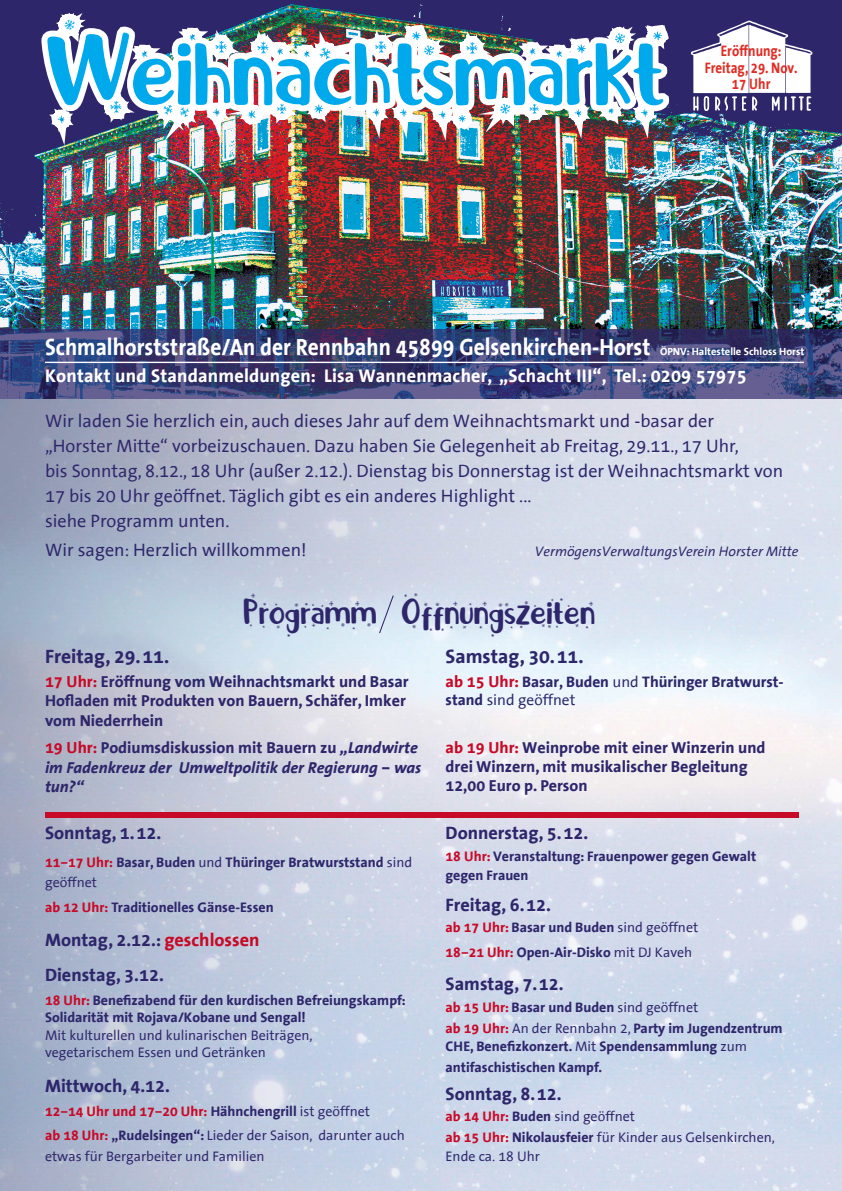
<style>
.page{position:relative;width:842px;height:1191px;background:#fff}
.page>*{position:absolute;margin:0;border:0;box-sizing:border-box;transform-origin:0 0}
.t1{font:95.1px "Little Santa Flake";letter-spacing:-.005em;color:#00a9ec}
.t2{font:33.6px "Little Santa Flake";letter-spacing:.005em;color:#2e266b}
.t3{font:700 23.8px "The Sans Office";color:#fff;scale:.9 1}
.t4{font:700 19.6px "The Sans Office";color:#2e266b}
.t5{font:700 18.6px "The Sans Office";letter-spacing:.01em;color:#fff}
.t6{font:18.2px/25px "The Sans Office";color:#2e266b}
.t7{font:700 18.2px/34.4px "The Sans Office";color:#2e266b}
.t8{font:700 16.1px/19.4px "The Sans Office";color:#2e266b}
.t9{font:italic 700 16.1px/19.3px "The Sans Office";color:#2e266b}
.t10{font:700 15.4px/18.5px "The Sans Office";color:#2e266b}
.t11{font:700 15.4px/16.8px "The Sans Office";color:#e12e25;text-align:center;scale:.85 1}
.t12{font:700 14px/21.2px "The Sans Office";color:#2e266b}
.t13{font:14px/17.5px "The Sans Office";color:#2e266b}
.t14{font:italic 14px "The Sans Office";color:#2e266b}
.t15{font:700 10.5px "The Sans Office";color:#fff}
.t16{font:8.4px "Cambria";color:#2e266b}
.s1{font-size:16.2px;color:#c80927}
.s2{font-style:normal;font-size:16.2px;color:#c80927}
.s3{font-style:normal}
.s4{color:#c80927}
.s5{font-weight:400}
.s6{color:#c60a27}
.s7{font-weight:700;color:#c80927}
.s8{font-weight:700}
.s9{font-size:16.2px;color:#c60a27}
</style>
<div class="page">
<img style="left:0;top:398px;width:842px;height:793px">
<img style="left:0;top:0;width:842px;height:329px">
<svg style="left:0;top:329px;width:842px;height:69px;background:#3c4277"></svg>
<img style="left:691px;top:21px;width:121px;height:72px">
<img style="left:34px;top:0;width:644px;height:324px">
<hr style="left:45px;top:362px;width:759px;height:1px;background:#fff">
<svg style="left:378px;top:594px;width:17px;height:40px"></svg>
<div style="left:45px;top:812px;width:754px;height:6px;background:#c60a27"></div>
<h1 class="t1" style="left:45px;top:15px;width:620px">Weihnachtsmarkt</h1>
<p class="t11" style="left:705px;top:43px;width:111px">Eröffnung:<br>Freitag, 29. Nov.<br>17 Uhr</p>
<h3 class="t3" style="left:45px;top:334px;width:674px">Schmalhorststraße/An der Rennbahn 45899 Gelsenkirchen-Horst</h3>
<p class="t15" style="left:660px;top:345px;width:146px">ÖPNV: Haltestelle Schloss Horst</p>
<h3 class="t5" style="left:45px;top:366px;width:703px">Kontakt und Standanmeldungen: Lisa Wannenmacher, „Schacht III“, Tel.: 0209 57975</h3>
<p class="t6" style="left:45px;top:409px;width:740px">Wir laden Sie herzlich ein, auch dieses Jahr auf dem Weihnachtsmarkt und -basar der „Horster Mitte“ vorbeizuschauen. Dazu haben Sie Gelegenheit ab Freitag, 29.11., 17 Uhr,<br>bis Sonntag, 8.12., 18 Uhr (außer 2.12.). Dienstag bis Donnerstag ist der Weihnachtsmarkt von 17 bis 20 Uhr geöffnet. Täglich gibt es ein anderes Highlight ...<br>siehe Programm unten.</p>
<h3 class="t6" style="left:45px;top:538px;width:263px">Wir sagen: Herzlich willkommen!</h3>
<p class="t14" style="left:535px;top:544px;width:265px">VermögensVerwaltungsVerein Horster Mitte</p>
<p class="t16" style="left:414px;top:591px;width:5px">*</p>
<h2 class="t2" style="left:243px;top:592px;width:363px">Programm /Offnungszeiten:</h2>
<h3 class="t4" style="left:45px;top:646px;width:126px">Freitag, 29.11.</h3>
<p class="t8" style="left:45px;top:672px;width:365px"><span class="s1">17 Uhr:</span> Eröffnung vom Weihnachtsmarkt und Basar<br>Hofladen mit Produkten von Bauern, Schäfer, Imker vom Niederrhein</p>
<p class="t9" style="left:45px;top:739px;width:378px"><span class="s2">19 Uhr:</span> <span class="s3">Podiumsdiskussion mit Bauern zu</span> „Landwirte im Fadenkreuz der Umweltpolitik der Regierung – was tun?“</p>
<h3 class="t7" style="left:45px;top:816px;width:118px">Sonntag, 1.12.</h3>
<p class="t12" style="left:45px;top:852px;width:369px;line-height:20.3px"><span class="s4">11–17 Uhr:</span> Basar, Buden <span class="s5">und</span> Thüringer Bratwurststand <span class="s5">sind geöffnet</span></p>
<p class="t12" style="left:45px;top:896px;width:230px"><span class="s4">ab 12 Uhr:</span> Traditionelles Gänse-Essen</p>
<h3 class="t7" style="left:45px;top:923px;width:216px">Montag, 2.12.: <span class="s6">geschlossen<br></span>Dienstag, 3.12.</h3>
<p class="t12" style="left:45px;top:991px;width:362px;line-height:17.5px"><span class="s4">18 Uhr:</span> Benefizabend für den kurdischen Befreiungskampf:<br>Solidarität mit Rojava/Kobane und Sengal!</p>
<p class="t13" style="left:45px;top:1027px;width:269px">Mit kulturellen und kulinarischen Beiträgen, vegetarischem Essen und Getränken</p>
<h3 class="t7" style="left:45px;top:1069px;width:127px">Mittwoch, 4.12.</h3>
<p class="t13" style="left:45px;top:1099px;width:361px;line-height:24.3px"><span class="s7">12–14 Uhr und 17–20 Uhr:</span> <span class="s8">Hähnchengrill</span> ist geöffnet<br><span class="s7">ab 18 Uhr:</span> <span class="s8">„Rudelsingen“:</span> Lieder der Saison, darunter auch</p>
<p class="t13" style="left:45px;top:1147px;width:221px">etwas für Bergarbeiter und Familien</p>
<h3 class="t4" style="left:446px;top:646px;width:139px">Samstag, 30.11.</h3>
<p class="t10" style="left:446px;top:673px;width:339px"><span class="s1">ab 15 Uhr:</span> Basar, Buden <span class="s5">und</span> Thüringer Bratwurst&shy;stand <span class="s5">sind geöffnet</span></p>
<p class="t8" style="left:446px;top:738px;width:321px"><span class="s9">ab 19 Uhr:</span> Weinprobe mit einer Winzerin und drei Winzern, mit musikalischer Begleitung<br>12,00 Euro p. Person</p>
<h3 class="t7" style="left:446px;top:816px;width:144px">Donnerstag, 5.12.</h3>
<p class="t12" style="left:446px;top:847px;width:312px;line-height:18.4px"><span class="s6">18 Uhr:</span> Veranstaltung: Frauenpower gegen Gewalt gegen Frauen</p>
<h3 class="t7" style="left:446px;top:888px;width:107px">Freitag, 6.12.</h3>
<p class="t12" style="left:446px;top:915px;width:254px;line-height:25.2px"><span class="s4">ab 17 Uhr:</span> Basar und Buden <span class="s5">sind geöffnet<br></span><span class="s4">18–21 Uhr:</span> Open-Air-Disko <span class="s5">mit DJ Kaveh</span></p>
<h3 class="t7" style="left:446px;top:967px;width:120px">Samstag, 7.12.</h3>
<p class="t12" style="left:446px;top:996px;width:339px"><span class="s4">ab 15 Uhr:</span> Basar und Buden <span class="s5">sind geöffnet<br></span><span class="s4">ab 19 Uhr:</span> <span class="s5">An der Rennbahn 2,</span> Party im Jugendzentrum</p>
<p class="t12" style="left:446px;top:1036px;width:303px">CHE, Benefizkonzert. <span class="s5">Mit</span> Spendensammlung <span class="s5">zum </span>antifaschistischen Kampf.</p>
<h3 class="t7" style="left:446px;top:1077px;width:118px">Sonntag, 8.12.</h3>
<p class="t13" style="left:446px;top:1106px;width:331px;line-height:21.2px"><span class="s7">ab 14 Uhr:</span> <span class="s8">Buden</span> sind geöffnet<br><span class="s7">ab 15 Uhr:</span> <span class="s8">Nikolausfeier</span> für Kinder aus Gelsenkirchen,</p>
<p class="t13" style="left:446px;top:1147px;width:96px">Ende ca. 18 Uhr</p>
</div>
